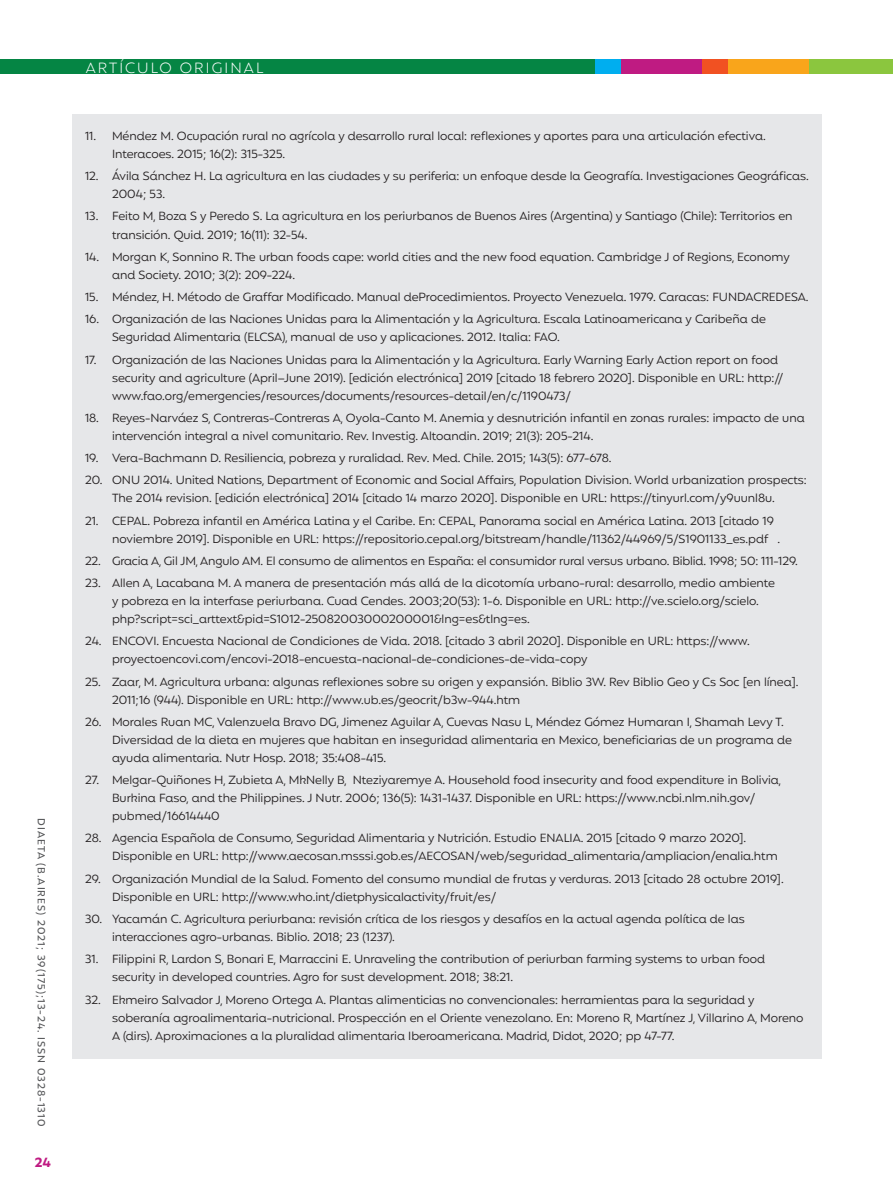
<style>
.page{position:relative;width:893px;height:1191px;background:#fff}
.page>*{position:absolute;margin:0;border:0;box-sizing:border-box;transform-origin:0 0}
.t1{font:300 15px "Mangueira";letter-spacing:.14em;color:#fff}
.t2{font:700 13.5px "Mangueira";color:#bf1b82}
.t3{font:12px/18px "Mangueira";color:#231f20}
.t4{font:500 10.5px "Mangueira";letter-spacing:.1em;color:#57585a}
</style>
<div class="page">
<div style="left:0;top:60px;width:892px;height:14px;background:#058544"></div>
<div style="left:809px;top:60px;width:84px;height:14px;background:#8bc63e"></div>
<div style="left:727px;top:60px;width:82px;height:14px;background:#f9a51b"></div>
<div style="left:702px;top:60px;width:25px;height:14px;background:#f15122"></div>
<div style="left:620px;top:60px;width:82px;height:14px;background:#bf1b82"></div>
<div style="left:595px;top:60px;width:25px;height:14px;background:#00aeef"></div>
<div style="left:72px;top:115px;width:749px;height:62px;background:#e6e7e9"></div>
<div style="left:72px;top:155px;width:749px;height:62px;background:#e6e7e9"></div>
<div style="left:72px;top:195px;width:749px;height:62px;background:#e6e7e9"></div>
<div style="left:72px;top:236px;width:749px;height:62px;background:#e6e7e9"></div>
<div style="left:72px;top:298px;width:749px;height:62px;background:#e6e7e9"></div>
<div style="left:72px;top:338px;width:749px;height:80px;background:#e6e7e9"></div>
<div style="left:72px;top:397px;width:749px;height:62px;background:#e6e7e9"></div>
<div style="left:72px;top:459px;width:749px;height:62px;background:#e6e7e9"></div>
<div style="left:72px;top:499px;width:749px;height:62px;background:#e6e7e9"></div>
<div style="left:72px;top:540px;width:749px;height:44px;background:#e6e7e9"></div>
<div style="left:72px;top:562px;width:749px;height:80px;background:#e6e7e9"></div>
<div style="left:72px;top:620px;width:749px;height:62px;background:#e6e7e9"></div>
<div style="left:72px;top:660px;width:749px;height:62px;background:#e6e7e9"></div>
<div style="left:72px;top:701px;width:749px;height:80px;background:#e6e7e9"></div>
<div style="left:72px;top:759px;width:749px;height:80px;background:#e6e7e9"></div>
<div style="left:72px;top:817px;width:749px;height:62px;background:#e6e7e9"></div>
<div style="left:72px;top:857px;width:749px;height:62px;background:#e6e7e9"></div>
<div style="left:72px;top:898px;width:749px;height:62px;background:#e6e7e9"></div>
<div style="left:72px;top:938px;width:749px;height:62px;background:#e6e7e9"></div>
<div style="left:72px;top:978px;width:749px;height:80px;background:#e6e7e9"></div>
<p class="t4" style="left:48px;top:818px;width:310px;rotate:90deg">DIAETA (B.AIRES) 2021; 39(175);13-24. ISSN 0328-1310</p>
<p class="t2" style="left:35px;top:1153px;width:18px">24</p>
<p class="t1" style="left:86px;top:58px;width:179px">ARTÍCULO ORIGINAL</p>
<p class="t3" style="left:112px;top:128px;width:655px;text-indent:-27px">11. Méndez M. Ocupación rural no agrícola y desarrollo rural local: reflexiones y aportes para una articulación efectiva.<br>Interacoes. 2015; 16(2): 315-325.</p>
<p class="t3" style="left:112px;top:168px;width:698px;text-indent:-27px">12. Ávila Sánchez H. La agricultura en las ciudades y su periferia: un enfoque desde la Geografía. Investigaciones Geográficas.<br>2004; 53.</p>
<p class="t3" style="left:112px;top:208px;width:682px;text-indent:-27px">13. Feito M, Boza S y Peredo S. La agricultura en los periurbanos de Buenos Aires (Argentina) y Santiago (Chile): Territorios en transición. Quid. 2019; 16(11): 32-54.</p>
<p class="t3" style="left:112px;top:249px;width:679px;text-indent:-27px">14. Morgan K, Sonnino R. The urban foods cape: world cities and the new food equation. Cambridge J of Regions, Economy and Society. 2010; 3(2): 209-224.</p>
<p class="t3" style="left:85px;top:289px;width:725px">15. Méndez, H. Método de Graffar Modificado. Manual deProcedimientos. Proyecto Venezuela. 1979. Caracas: FUNDACREDESA.</p>
<p class="t3" style="left:112px;top:311px;width:655px;text-indent:-27px">16. Organización de las Naciones Unidas para la Alimentación y la Agricultura. Escala Latinoamericana y Caribeña de<br>Seguridad Alimentaria (ELCSA), manual de uso y aplicaciones. 2012. Italia: FAO.</p>
<p class="t3" style="left:112px;top:351px;width:673px;text-indent:-27px">17. Organización de las Naciones Unidas para la Alimentación y la Agricultura. Early Warning Early Action report on food security and agriculture (April–June 2019). [edición electrónica] 2019 [citado 18 febrero 2020]. Disponible en URL: http:// www.fao.org/emergencies/resources/documents/resources-detail/en/c/1190473/</p>
<p class="t3" style="left:112px;top:410px;width:694px;text-indent:-27px">18. Reyes-Narváez S, Contreras-Contreras A, Oyola-Canto M. Anemia y desnutrición infantil en zonas rurales: impacto de una intervención integral a nivel comunitario. Rev. Investig. Altoandin. 2019; 21(3): 205-214.</p>
<p class="t3" style="left:85px;top:450px;width:528px">19. Vera-Bachmann D. Resiliencia, pobreza y ruralidad. Rev. Med. Chile. 2015; 143(5): 677-678.</p>
<p class="t3" style="left:85px;top:472px;width:723px;text-align:center">20. ONU 2014. United Nations, Department of Economic and Social Affairs, Population Division. World urbanization prospects:<br>The 2014 revision. [edición electrónica] 2014 [citado 14 marzo 2020]. Disponible en URL: https://tinyurl.com/y9uunl8u.</p>
<p class="t3" style="left:112px;top:512px;width:670px;text-indent:-27px">21. CEPAL. Pobreza infantil en América Latina y el Caribe. En: CEPAL, Panorama social en América Latina. 2013 [citado 19 noviembre 2019]. Disponible en URL: https://repositorio.cepal.org/bitstream/handle/11362/44969/5/S1901133_es.pdf .</p>
<p class="t3" style="left:85px;top:553px;width:714px">22. Gracia A, Gil JM, Angulo AM. El consumo de alimentos en España: el consumidor rural versus urbano. Biblid. 1998; 50: 111-129.</p>
<p class="t3" style="left:112px;top:575px;width:664px;text-indent:-27px">23. Allen A, Lacabana M. A manera de presentación más allá de la dicotomía urbano-rural: desarrollo, medio ambiente y pobreza en la interfase periurbana. Cuad Cendes. 2003;20(53): 1-6. Disponible en URL: http://ve.scielo.org/scielo. php?script=sci_arttext&amp;pid=S1012-25082003000200001&amp;lng=es&amp;tlng=es.</p>
<p class="t3" style="left:112px;top:633px;width:639px;text-indent:-27px">24. ENCOVI. Encuesta Nacional de Condiciones de Vida. 2018. [citado 3 abril 2020]. Disponible en URL: https://www. proyectoencovi.com/encovi-2018-encuesta-nacional-de-condiciones-de-vida-copy</p>
<p class="t3" style="left:112px;top:673px;width:688px;text-indent:-27px">25. Zaar, M. Agricultura urbana: algunas reflexiones sobre su origen y expansión. Biblio 3W. Rev Biblio Geo y Cs Soc [en línea].<br>2011;16 (944). Disponible en URL: http://www.ub.es/geocrit/b3w-944.htm</p>
<p class="t3" style="left:112px;top:714px;width:681px;text-indent:-27px">26. Morales Ruan MC, Valenzuela Bravo DG, Jimenez Aguilar A, Cuevas Nasu L, Méndez Gómez Humaran I, Shamah Levy T.<br>Diversidad de la dieta en mujeres que habitan en inseguridad alimentaria en Mexico, beneficiarias de un programa de ayuda alimentaria. Nutr Hosp. 2018; 35:408-415.</p>
<p class="t3" style="left:112px;top:772px;width:671px;text-indent:-27px">27. Melgar-Quiñones H, Zubieta A, MkNelly B, Nteziyaremye A. Household food insecurity and food expenditure in Bolivia,<br>Burkina Faso, and the Philippines. J Nutr. 2006; 136(5): 1431-1437. Disponible en URL: https://www.ncbi.nlm.nih.gov/ pubmed/16614440</p>
<p class="t3" style="left:112px;top:830px;width:667px;text-indent:-27px">28. Agencia Española de Consumo, Seguridad Alimentaria y Nutrición. Estudio ENALIA. 2015 [citado 9 marzo 2020].<br>Disponible en URL: http://www.aecosan.msssi.gob.es/AECOSAN/web/seguridad_alimentaria/ampliacion/enalia.htm</p>
<p class="t3" style="left:112px;top:870px;width:673px;text-indent:-27px">29. Organización Mundial de la Salud. Fomento del consumo mundial de frutas y verduras. 2013 [citado 28 octubre 2019].<br>Disponible en URL: http://www.who.int/dietphysicalactivity/fruit/es/</p>
<p class="t3" style="left:112px;top:910px;width:634px;text-indent:-27px">30. Yacamán C. Agricultura periurbana: revisión crítica de los riesgos y desafíos en la actual agenda política de las interacciones agro-urbanas. Biblio. 2018; 23 (1237).</p>
<p class="t3" style="left:112px;top:951px;width:654px;text-indent:-27px">31. Filippini R, Lardon S, Bonari E, Marraccini E. Unraveling the contribution of periurban farming systems to urban food security in developed countries. Agro for sust development. 2018; 38:21.</p>
<p class="t3" style="left:112px;top:991px;width:693px;text-indent:-27px">32. Ekmeiro Salvador J, Moreno Ortega A. Plantas alimenticias no convencionales: herramientas para la seguridad y soberanía agroalimentaria-nutricional. Prospección en el Oriente venezolano. En: Moreno R, Martínez J, Villarino A, Moreno<br>A (dirs). Aproximaciones a la pluralidad alimentaria Iberoamericana. Madrid, Didot, 2020; pp 47-77.</p>
</div>
